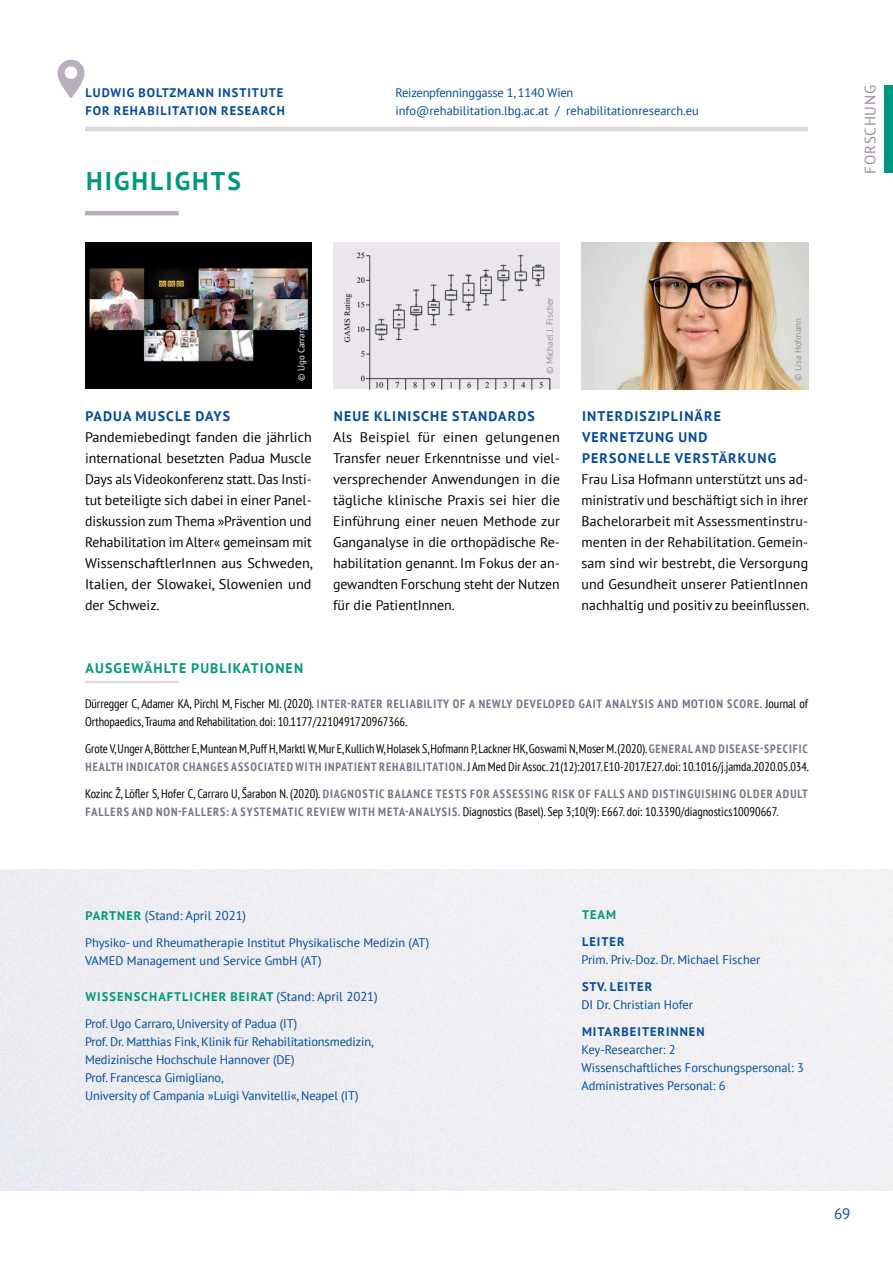
<style>
.page{position:relative;width:893px;height:1263px;background:#fff}
.page>*{position:absolute;margin:0;border:0;box-sizing:border-box;transform-origin:0 0}
.t1{font:700 25.5px "PT Sans";letter-spacing:.08em;color:#00977f}
.t2{font:15px "PT Sans";letter-spacing:.05em;color:#988a9a}
.t3{font:15px "PT Sans";color:#004a9b}
.t4{font:13.95px/21px "PT Sans";letter-spacing:.005em;color:#000;text-align:justify}
.t5{font:700 13.95px/21px "PT Sans";letter-spacing:.08em;color:#004a9b}
.t6{font:700 13.95px "PT Sans";letter-spacing:.08em;color:#00977f}
.t7{font:12.75px "PT Sans";color:#004a9b}
.t8{font:12.45px/18px "PT Sans";color:#004a9b}
.t9{font:condensed 12.45px/27px "PT Sans";color:#000}
.t10{font:700 12.45px/18px "PT Sans";letter-spacing:.08em;color:#004a9b}
.t11{font:700 12.45px "PT Sans";color:#00977f}
.t12{font:700 condensed 12px "PT Sans";letter-spacing:.08em;color:#777288}
.t13{font:9px "PT Sans";color:#988a9a}
.t14{font:9px "PT Sans";color:#fff}
.s1{font-weight:400;font-size:12.45px;color:#000}
.s2{font-weight:700;font-size:12px;color:#777288}
.s3{font-weight:700;font-size:12.45px;color:#00977f}
.s4{font-weight:700;color:#00977f}
.s5{font-size:12.75px}
</style>
<div class="page">
<div style="left:884px;top:85px;width:9px;height:88px;background:#00977f"></div>
<hr style="left:85px;top:211px;width:94px;height:4px;background:#b9aebb">
<div style="left:85px;top:242px;width:227px;height:147px;background:#000"></div>
<img style="left:89px;top:266px;width:220px;height:96px">
<div style="left:298px;top:314px;width:10px;height:68px;background:#000;opacity:.25"></div>
<img style="left:333px;top:242px;width:227px;height:147px">
<img style="left:581px;top:242px;width:227px;height:147px">
<hr style="left:85px;top:681px;width:94px;height:2px;background:#b9aebb">
<div style="left:0;top:870px;width:893px;height:321px;background:#efeef2"></div>
<svg style="left:56px;top:59px;width:30px;height:41px"></svg>
<div style="left:55px;top:57px;width:32px;height:44px;border:2px solid #fff;border-radius:15px"></div>
<div style="left:66px;top:68px;width:10px;height:10px;background:#fff;border-radius:50%"></div>
<div style="left:65px;top:66px;width:12px;height:13px;border:2px solid #fff;border-radius:50%"></div>
<hr style="left:85px;top:127px;width:723px;height:4px;background:#dcd6dd">
<p class="t10" style="left:86px;top:84px;width:201px">LUDWIG BOLTZMANN INSTITUTE<br>FOR REHABILITATION RESEARCH</p>
<p class="t8" style="left:395px;top:84px;width:305px">Reizenpfenninggasse 1, 1140 Wien info@rehabilitation.lbg.ac.at / rehabilitationresearch.eu</p>
<h1 class="t1" style="left:86px;top:164px;width:156px">HIGHLIGHTS</h1>
<p class="t2" style="left:861px;top:174px;width:90px;rotate:-90deg">FORSCHUNG</p>
<p class="t14" style="left:296px;top:381px;width:68px;rotate:-90deg">© Ugo Carraro, IT</p>
<p class="t5" style="left:86px;top:405px;width:146px">PADUA MUSCLE DAYS</p>
<p class="t4" style="left:85px;top:426px;width:229px">Pandemiebedingt fanden die jährlich international besetzten Padua Muscle Days als Videokonferenz statt. Das Insti&shy;tut beteiligte sich dabei in einer Panel&shy;diskussion zum Thema »Prävention und Rehabilitation im Alter« gemeinsam mit WissenschaftlerInnen aus Schweden, Italien, der Slowakei, Slowenien und der Schweiz.</p>
<p class="t6" style="left:86px;top:659px;width:219px">AUSGEWÄHLTE PUBLIKATIONEN</p>
<p class="t13" style="left:544px;top:374px;width:77px;rotate:-90deg">© Michael J. Fischer</p>
<p class="t5" style="left:334px;top:405px;width:203px">NEUE KLINISCHE STANDARDS</p>
<p class="t4" style="left:333px;top:426px;width:228px">Als Beispiel für einen gelungenen Transfer neuer Erkenntnisse und viel&shy;versprechender Anwendungen in die tägliche klinische Praxis sei hier die Einführung einer neuen Methode zur Ganganalyse in die orthopädische Re&shy;habilitation genannt. Im Fokus der an&shy;gewandten Forschung steht der Nutzen für die PatientInnen.</p>
<p class="t13" style="left:792px;top:381px;width:64px;rotate:-90deg">© Lisa Hofmann</p>
<p class="t5" style="left:582px;top:405px;width:196px">INTERDISZIPLINÄRE<br>VERNETZUNG UND<br>PERSONELLE VERSTÄRKUNG</p>
<p class="t4" style="left:581px;top:468px;width:229px">Frau Lisa Hofmann unterstützt uns ad&shy;ministrativ und beschäftigt sich in ihrer Bachelorarbeit mit Assessmentinstru&shy;menten in der Rehabilitation. Gemein&shy;sam sind wir bestrebt, die Versorgung und Gesundheit unserer PatientInnen nachhaltig und positiv zu beeinflussen.</p>
<p class="t12" style="left:85px;top:695px;width:724px"><span class="s1">Dürregger C, Adamer KA, Pirchl M, Fischer MJ. (2020).</span> INTER-RATER RELIABILITY OF A NEWLY DEVELOPED GAIT ANALYSIS AND MOTION SCORE. <span class="s1">Journal of</span></p>
<p class="t9" style="left:85px;top:707px;width:724px">Orthopaedics, Trauma and Rehabilitation. doi: 10.1177/2210491720967366.<br>Grote V, Unger A, Böttcher E, Muntean M, Puff H, Marktl W, Mur E, Kullich W, Holasek S, Hofmann P, Lackner HK, Goswami N, Moser M. (2020). <span class="s2">GENERAL AND DISEASE-SPECIFIC</span></p>
<p class="t9" style="left:86px;top:752px;width:725px"><span class="s2">HEALTH INDICATOR CHANGES ASSOCIATED WITH INPATIENT REHABILITATION.</span> J Am Med Dir Assoc. 21(12):2017. E10-2017.E27. doi: 10.1016/j.jamda.2020.05.034.</p>
<p class="t12" style="left:85px;top:785px;width:724px"><span class="s1">Kozinc Ž, Löfler S, Hofer C, Carraro U, Šarabon N. (2020).</span> DIAGNOSTIC BALANCE TESTS FOR ASSESSING RISK OF FALLS AND DISTINGUISHING OLDER ADULT</p>
<p class="t9" style="left:86px;top:797px;width:694px"><span class="s2">FALLERS AND NON-FALLERS: A SYSTEMATIC REVIEW WITH META-ANALYSIS.</span> Diagnostics (Basel). Sep 3;10(9): E667. doi: 10.3390/diagnostics10090667.</p>
<p class="t7" style="left:86px;top:907px;width:162px"><span class="s3">PARTNER</span> (Stand: April 2021)</p>
<p class="t8" style="left:85px;top:933px;width:346px">Physiko- und Rheumatherapie Institut Physikalische Medizin (AT)<br>VAMED Management und Service GmbH (AT)</p>
<p class="t8" style="left:85px;top:982px;width:294px;line-height:27px"><span class="s4">WISSENSCHAFTLICHER BEIRAT</span> <span class="s5">(Stand: April 2021)<br></span>Prof. Ugo Carraro, University of Padua (IT)</p>
<p class="t8" style="left:85px;top:1032px;width:290px">Prof. Dr. Matthias Fink, Klinik für Rehabilitationsmedizin, Medizinische Hochschule Hannover (DE)<br>Prof. Francesca Gimigliano,<br>University of Campania »Luigi Vanvitelli«, Neapel (IT)</p>
<p class="t11" style="left:582px;top:907px;width:36px">TEAM</p>
<p class="t10" style="left:582px;top:933px;width:44px">LEITER</p>
<p class="t8" style="left:581px;top:951px;width:180px">Prim. Priv.-Doz. Dr. Michael Fischer</p>
<p class="t10" style="left:582px;top:978px;width:72px">STV. LEITER</p>
<p class="t8" style="left:581px;top:996px;width:113px">DI Dr. Christian Hofer</p>
<p class="t10" style="left:582px;top:1023px;width:124px">MITARBEITERINNEN</p>
<p class="t8" style="left:581px;top:1041px;width:224px">Key-Researcher: 2<br>Wissenschaftliches Forschungspersonal: 3<br>Administratives Personal: 6</p>
<p class="t3" style="left:834px;top:1204px;width:18px">69</p>
</div>
